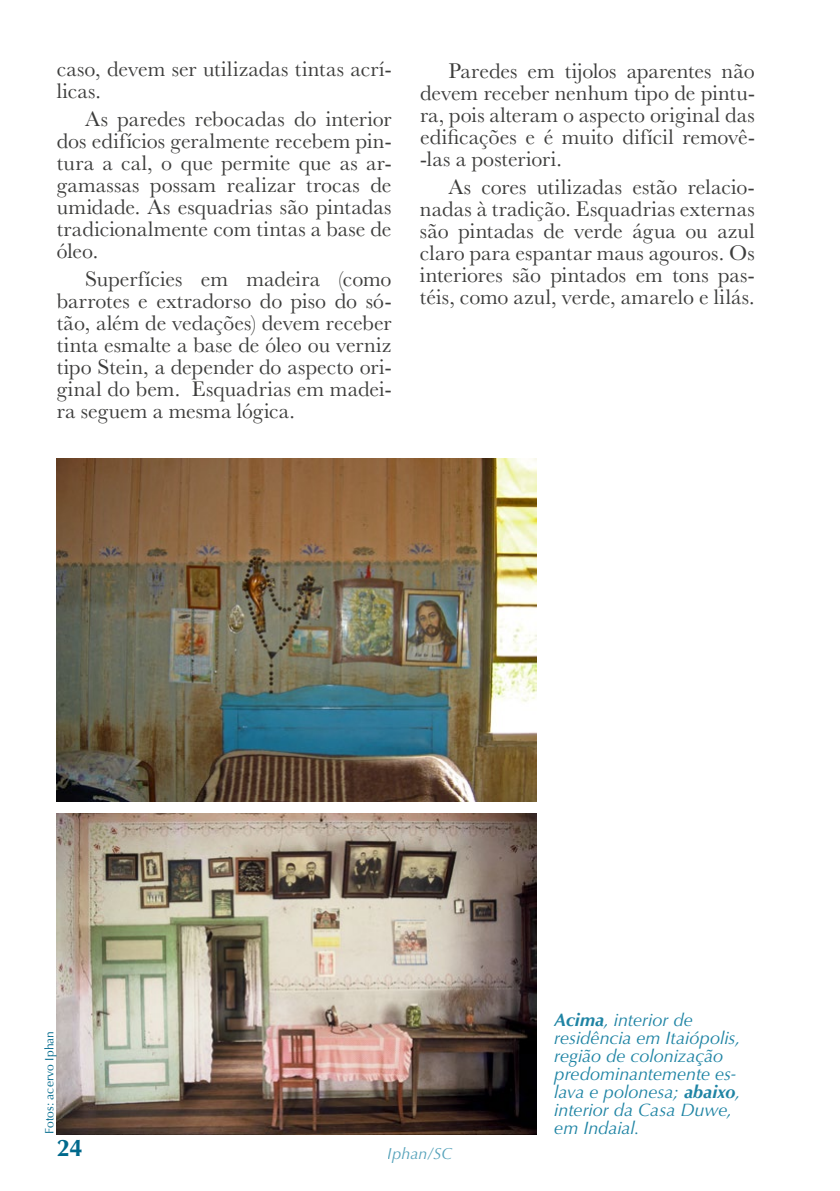
<style>
.page{position:relative;width:840px;height:1191px;background:#fff}
.page>*{position:absolute;margin:0;border:0;box-sizing:border-box;transform-origin:0 0}
.t1{font:700 24px "Optima";color:#00698c}
.t2{font:22px/22px "Baskerville";letter-spacing:.005em;color:#3c3c3b;text-align:justify}
.t3{font:italic 18px/18px "Optima";letter-spacing:-.005em;color:#1f84a4}
.t4{font:italic 16px "Optima";color:#1f84a4}
.t5{font:12px "Optima";letter-spacing:.01em;color:#00698c}
.s1{font-weight:700}
</style>
<div class="page">
<img style="left:57px;top:813px;width:479px;height:321px">
<img style="left:57px;top:458px;width:479px;height:343px">
<p class="t2" style="left:57px;top:59px;width:336px">caso, devem ser utilizadas tintas acrí&shy;licas.</p>
<p class="t2" style="left:57px;top:108px;width:336px;text-indent:28px">As paredes rebocadas do interior dos edifícios geralmente recebem pin&shy;tura a cal, o que permite que as ar&shy;gamassas possam realizar trocas de umidade. As esquadrias são pintadas tradicionalmente com tintas a base de óleo.</p>
<p class="t2" style="left:57px;top:268px;width:336px;text-indent:28px">Superfícies em madeira (como barrotes e extradorso do piso do só&shy;tão, além de vedações) devem receber tinta esmalte a base de óleo ou verniz tipo Stein, a depender do aspecto ori&shy;ginal do bem. Esquadrias em madei&shy;ra seguem a mesma lógica.</p>
<p class="t2" style="left:420px;top:60px;width:336px;text-indent:28px">Paredes em tijolos aparentes não devem receber nenhum tipo de pintu&shy;ra, pois alteram o aspecto original das edificações e é muito difícil removê--las a posteriori.</p>
<p class="t2" style="left:420px;top:176px;width:336px;text-indent:28px">As cores utilizadas estão relacio&shy;nadas à tradição. Esquadrias externas são pintadas de verde água ou azul claro para espantar maus agouros. Os interiores são pintados em tons pas&shy;téis, como azul, verde, amarelo e lilás.</p>
<p class="t5" style="left:43px;top:1134px;width:105px;rotate:-90deg">Fotos: acervo Iphan</p>
<p class="t3" style="left:554px;top:1011px;width:187px"><span class="s1">Acima</span>, interior de residência em Itaiópolis, região de colonização predominantemente es&shy;lava e polonesa; <span class="s1">abaixo</span>, interior da Casa Duwe, em Indaial.</p>
<p class="t1" style="left:57px;top:1134px;width:28px">24</p>
<p class="t4" style="left:387px;top:1143px;width:66px">Iphan/SC</p>
</div>
